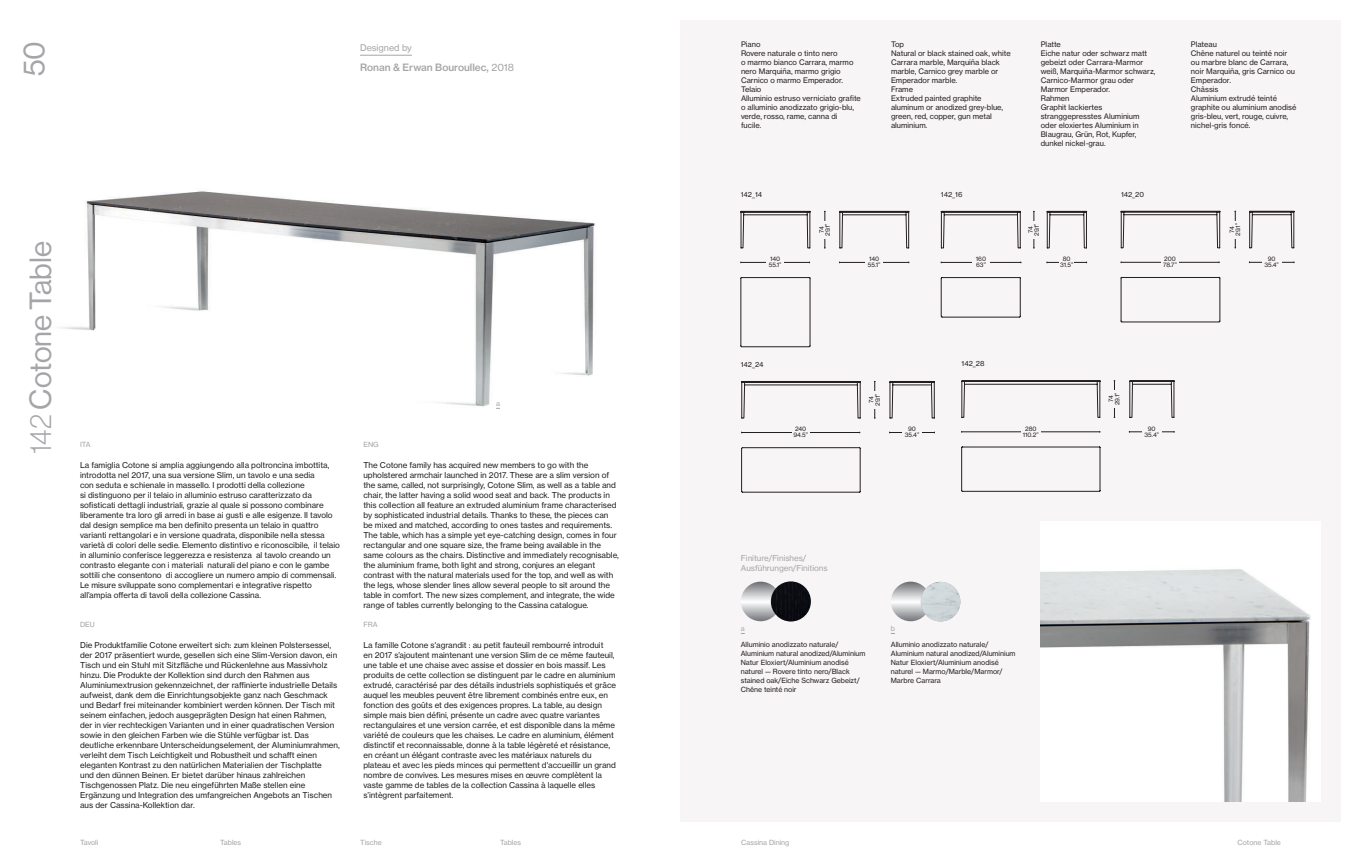
<style>
.page{position:relative;width:1361px;height:865px;background:#fff}
.page>*{position:absolute;margin:0;border:0;box-sizing:border-box;transform-origin:0 0}
.t1{font:30px "Haas Grot Disp 55 Roman";color:#a5a5a9}
.t2{font:500 10px "Haas Grot Text 65";color:#a5a5a9}
.t3{font:9px "Haas Grot Text 55 Roman";color:#a5a5a9}
.t4{font:8px/10px "Haas Grot Text 55 Roman";color:#231f20}
.t5{font:8px/10px "Haas Grot Text 55 Roman";color:#a5a5a9}
.t6{font:7.5px/9px "Haas Grot Text 55 Roman";color:#231f20}
.t7{font:7px/9px "Haas Grot Text 55 Roman";color:#231f20}
.t8{font:7px "Haas Grot Text 55 Roman";color:#a5a5a9}
.t9{font:6.1px/6.1px "Haas Grot Text 55 Roman";color:#231f20;text-align:center}
.s1{font-family:"Haas Grot Disp 35";font-weight:100}
.s2{font-family:"Haas Grot Text 55 Roman";font-weight:400}
</style>
<div class="page">
<div style="left:680px;top:20px;width:661px;height:801px;background:#f8f5f6"></div>
<img style="left:61px;top:191px;width:535px;height:217px">
<img style="left:1041px;top:569px;width:269px;height:232px">
<hr style="left:360px;top:55px;width:52px;height:1px;background:#a5a5a9">
<svg style="left:740px;top:211px;width:169px;height:136px"></svg>
<svg style="left:941px;top:211px;width:146px;height:106px"></svg>
<svg style="left:1121px;top:211px;width:173px;height:111px"></svg>
<div style="left:819px;top:221px;width:12px;height:17px;background:#f8f5f6"></div>
<div style="left:1027px;top:221px;width:13px;height:17px;background:#f8f5f6"></div>
<div style="left:1229px;top:221px;width:12px;height:17px;background:#f8f5f6"></div>
<svg style="left:741px;top:381px;width:194px;height:111px"></svg>
<svg style="left:961px;top:380px;width:214px;height:111px"></svg>
<div style="left:868px;top:391px;width:13px;height:17px;background:#f8f5f6"></div>
<div style="left:1108px;top:390px;width:12px;height:17px;background:#f8f5f6"></div>
<svg style="left:741px;top:581px;width:39px;height:40px"></svg>
<svg style="left:891px;top:581px;width:39px;height:40px"></svg>
<img style="left:771px;top:581px;width:40px;height:40px;border-radius:20px">
<img style="left:921px;top:582px;width:39px;height:39px;border-radius:20px">
<h1 class="t1" style="left:17px;top:76px;width:37px;rotate:-90deg">50</h1>
<h1 class="t1" style="left:24px;top:454px;width:214px;rotate:-90deg"><span class="s1">142</span> Cotone Table</h1>
<p class="t3" style="left:360px;top:42px;width:53px">Designed by</p>
<p class="t2" style="left:360px;top:61px;width:155px">Ronan &amp; Erwan Bouroullec, <span class="s2">2018</span></p>
<p class="t8" style="left:80px;top:440px;width:12px">ITA</p>
<p class="t8" style="left:363px;top:440px;width:17px">ENG</p>
<p class="t8" style="left:496px;top:399px;width:5px">a</p>
<p class="t4" style="left:80px;top:460px;width:261px">La famiglia Cotone si amplia aggiungendo alla poltroncina imbottita, introdotta nel 2017, una sua versione Slim, un tavolo e una sedia<br>con seduta e schienale in massello. I prodotti della collezione<br>si distinguono per il telaio in alluminio estruso caratterizzato da sofisticati dettagli industriali, grazie al quale si possono combinare liberamente tra loro gli arredi in base ai gusti e alle esigenze. Il tavolo dal design semplice ma ben definito presenta un telaio in quattro varianti rettangolari e in versione quadrata, disponibile nella stessa varietà di colori delle sedie. Elemento distintivo e riconoscibile, il telaio in alluminio conferisce leggerezza e resistenza al tavolo creando un contrasto elegante con i materiali naturali del piano e con le gambe sottili che consentono di accogliere un numero ampio di commensali.<br>Le misure sviluppate sono complementari e integrative rispetto all’ampia offerta di tavoli della collezione Cassina.</p>
<p class="t4" style="left:363px;top:460px;width:257px">The Cotone family has acquired new members to go with the upholstered armchair launched in 2017. These are a slim version of the same, called, not surprisingly, Cotone Slim, as well as a table and chair, the latter having a solid wood seat and back. The products in this collection all feature an extruded aluminium frame characterised by sophisticated industrial details. Thanks to these, the pieces can be mixed and matched, according to ones tastes and requirements.<br>The table, which has a simple yet eye-catching design, comes in four rectangular and one square size, the frame being available in the same colours as the chairs. Distinctive and immediately recognisable, the aluminium frame, both light and strong, conjures an elegant contrast with the natural materials used for the top, and well as with the legs, whose slender lines allow several people to sit around the table in comfort. The new sizes complement, and integrate, the wide range of tables currently belonging to the Cassina catalogue.</p>
<p class="t4" style="left:80px;top:640px;width:261px">Die Produktfamilie Cotone erweitert sich: zum kleinen Polstersessel, der 2017 präsentiert wurde, gesellen sich eine Slim-Version davon, ein Tisch und ein Stuhl mit Sitzfläche und Rückenlehne aus Massivholz hinzu. Die Produkte der Kollektion sind durch den Rahmen aus Aluminiumextrusion gekennzeichnet, der raffinierte industrielle Details aufweist, dank dem die Einrichtungsobjekte ganz nach Geschmack und Bedarf frei miteinander kombiniert werden können. Der Tisch mit seinem einfachen, jedoch ausgeprägten Design hat einen Rahmen, der in vier rechteckigen Varianten und in einer quadratischen Version sowie in den gleichen Farben wie die Stühle verfügbar ist. Das deutliche erkennbare Unterscheidungselement, der Aluminiumrahmen, verleiht dem Tisch Leichtigkeit und Robustheit und schafft einen eleganten Kontrast zu den natürlichen Materialien der Tischplatte<br>und den dünnen Beinen. Er bietet darüber hinaus zahlreichen Tischgenossen Platz. Die neu eingeführten Maße stellen eine Ergänzung und Integration des umfangreichen Angebots an Tischen aus der Cassina-Kollektion dar.</p>
<p class="t4" style="left:363px;top:640px;width:254px">La famille Cotone s'agrandit : au petit fauteuil rembourré introduit<br>en 2017 s’ajoutent maintenant une version Slim de ce même fauteuil, une table et une chaise avec assise et dossier en bois massif. Les produits de cette collection se distinguent par le cadre en aluminium extrudé, caractérisé par des détails industriels sophistiqués et grâce auquel les meubles peuvent être librement combinés entre eux, en fonction des goûts et des exigences propres. La table, au design simple mais bien défini, présente un cadre avec quatre variantes rectangulaires et une version carrée, et est disponible dans la même variété de couleurs que les chaises. Le cadre en aluminium, élément distinctif et reconnaissable, donne à la table légèreté et résistance, en créant un élégant contraste avec les matériaux naturels du plateau et avec les pieds minces qui permettent d'accueillir un grand nombre de convives. Les mesures mises en œuvre complètent la vaste gamme de tables de la collection Cassina à laquelle elles s’intègrent parfaitement.</p>
<p class="t8" style="left:80px;top:620px;width:16px">DEU</p>
<p class="t8" style="left:363px;top:620px;width:16px">FRA</p>
<p class="t6" style="left:741px;top:40px;width:121px">Piano<br>Rovere naturale o tinto nero<br>o marmo bianco Carrara, marmo nero Marquiña, marmo grigio<br>Carnico o marmo Emperador.<br>Telaio<br>Alluminio estruso verniciato grafite o alluminio anodizzato grigio-blu, verde, rosso, rame, canna di<br>fucile.</p>
<p class="t6" style="left:891px;top:40px;width:121px">Top<br>Natural or black stained oak, white<br>Carrara marble, Marquiña black marble, Carnico grey marble or<br>Emperador marble.<br>Frame<br>Extruded painted graphite aluminum or anodized grey-blue, green, red, copper, gun metal aluminium.</p>
<p class="t6" style="left:1041px;top:40px;width:116px">Platte<br>Eiche natur oder schwarz matt gebeizt oder Carrara-Marmor weiß, Marquiña-Marmor schwarz,<br>Carnico-Marmor grau oder<br>Marmor Emperador.<br>Rahmen<br>Graphit lackiertes stranggepresstes Aluminium oder eloxiertes Aluminium in<br>Blaugrau, Grün, Rot, Kupfer, dunkel nickel-grau.</p>
<p class="t6" style="left:1191px;top:40px;width:107px">Plateau<br>Chêne naturel ou teinté noir ou marbre blanc de Carrara, noir Marquiña, gris Carnico ou<br>Emperador.<br>Châssis<br>Aluminium extrudé teinté graphite ou aluminium anodisé gris-bleu, vert, rouge, cuivre, nichel-gris foncé.</p>
<p class="t7" style="left:741px;top:190px;width:23px">142_14</p>
<p class="t7" style="left:1121px;top:190px;width:25px">142_20</p>
<p class="t7" style="left:941px;top:190px;width:23px">142_16</p>
<p class="t9" style="left:818px;top:236px;width:14px;rotate:-90deg">74<br>29.1”</p>
<p class="t9" style="left:1027px;top:236px;width:14px;rotate:-90deg">74<br>29.1”</p>
<p class="t9" style="left:1229px;top:236px;width:14px;rotate:-90deg">74<br>29.1”</p>
<p class="t9" style="left:769px;top:256px;width:14px;text-align:left">140<br>55.1”</p>
<p class="t9" style="left:976px;top:256px;width:12px;text-align:left">160<br>63”</p>
<p class="t9" style="left:1163px;top:256px;width:16px;text-align:left">200<br>78.7”</p>
<p class="t9" style="left:868px;top:256px;width:14px;text-align:left">140<br>55.1”</p>
<p class="t9" style="left:1060px;top:256px;width:15px">80<br>31.5”</p>
<p class="t9" style="left:1264px;top:256px;width:16px">90<br>35.4”</p>
<p class="t7" style="left:741px;top:360px;width:24px">142_24</p>
<p class="t7" style="left:961px;top:359px;width:24px">142_28</p>
<p class="t9" style="left:868px;top:406px;width:14px;rotate:-90deg">74<br>29.1”</p>
<p class="t9" style="left:1108px;top:405px;width:14px;rotate:-90deg">74<br>29.1”</p>
<p class="t9" style="left:793px;top:426px;width:16px;text-align:left">240<br>94.5”</p>
<p class="t9" style="left:905px;top:426px;width:16px">90<br>35.4”</p>
<p class="t9" style="left:1023px;top:425px;width:17px">280<br>110.2”</p>
<p class="t9" style="left:1144px;top:425px;width:16px">90<br>35.4”</p>
<p class="t5" style="left:741px;top:553px;width:88px">Finiture/Finishes/<br>Ausführungen/Finitions</p>
<p class="t8" style="left:741px;top:624px;width:5px">a</p>
<p class="t8" style="left:891px;top:624px;width:6px">b</p>
<p class="t7" style="left:741px;top:640px;width:126px">Alluminio anodizzato naturale/<br>Aluminium natural anodized/Aluminium<br>Natur Eloxiert/Aluminium anodisé naturel — Rovere tinto nero/Black stained oak/Eiche Schwarz Gebeizt/<br>Chêne teinté noir</p>
<p class="t7" style="left:891px;top:640px;width:126px">Alluminio anodizzato naturale/<br>Aluminium natural anodized/Aluminium<br>Natur Eloxiert/Aluminium anodisé naturel — Marmo/Marble/Marmor/<br>Marbre Carrara</p>
<p class="t8" style="left:80px;top:838px;width:20px">Tavoli</p>
<p class="t8" style="left:220px;top:838px;width:23px">Tables</p>
<p class="t8" style="left:360px;top:838px;width:23px">Tische</p>
<p class="t8" style="left:500px;top:838px;width:23px">Tables</p>
<p class="t8" style="left:741px;top:838px;width:50px">Cassina Dining</p>
<p class="t8" style="left:1237px;top:838px;width:45px">Cotone Table</p>
</div>
